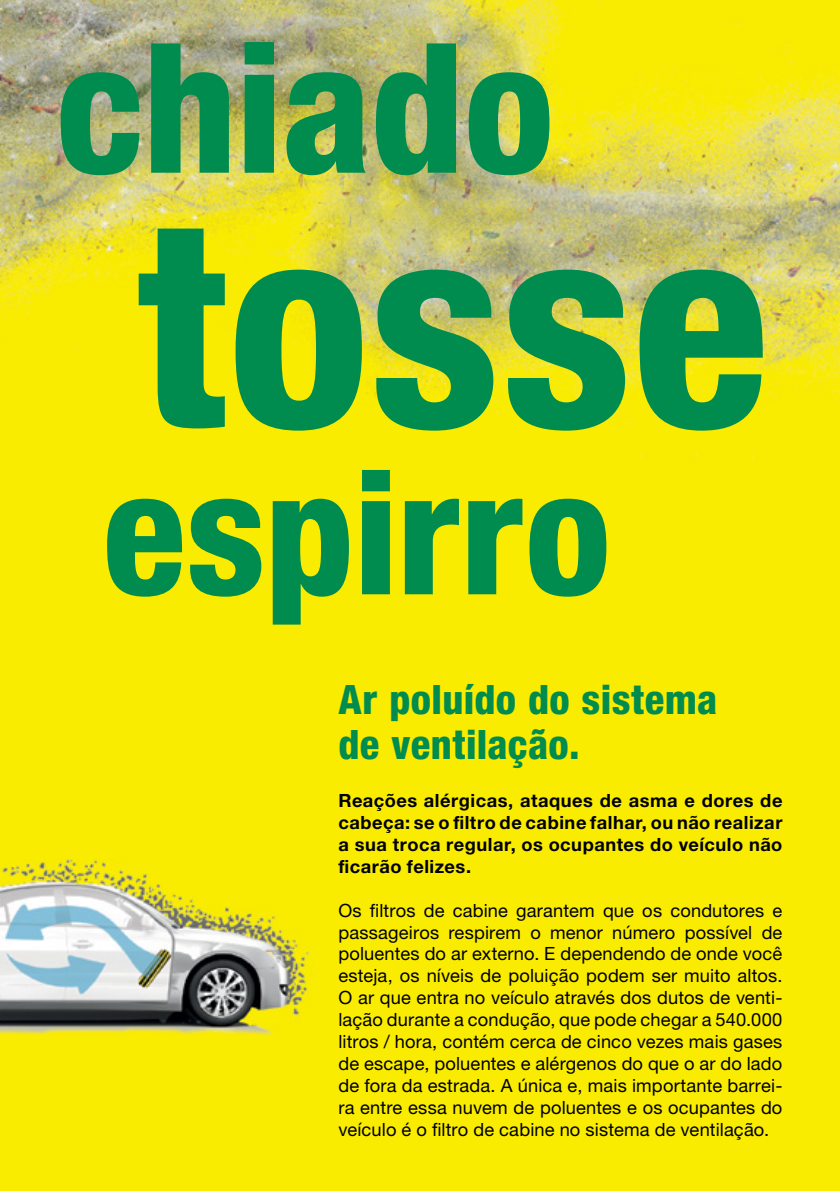
<style>
.page{position:relative;width:840px;height:1191px;background:#fff}
.page>*{position:absolute;margin:0;border:0;box-sizing:border-box;transform-origin:0 0}
.t1{font:800 condensed 283px "Helvetica Neue LTW1 G";color:#008c4f}
.t2{font:800 condensed 181px "Helvetica Neue LTW1 G";letter-spacing:-.005em;color:#008c4f}
.t3{font:800 condensed 172.2px "Helvetica Neue LTW1 G";letter-spacing:-.005em;color:#008c4f}
.t4{font:800 condensed 40.6px/44.6px "Helvetica Neue LTW1 G";letter-spacing:.01em;color:#008c4f}
.t5{font:18.2px/21.8px "Helvetica Neue LTW1 G";letter-spacing:.01em;color:#000;text-align:justify}
.t6{font:700 18.2px/21.8px "Helvetica Neue LTW1 G";letter-spacing:.03em;color:#000;text-align:justify}
</style>
<div class="page">
<img style="left:0;top:0;width:839px;height:1191px">
<h2 class="t2" style="left:56px;top:-2px;width:499px">chiado</h2>
<h1 class="t1" style="left:139px;top:153px;width:630px">tosse</h1>
<h3 class="t3" style="left:102px;top:428px;width:510px">espirro</h3>
<h3 class="t4" style="left:338px;top:677px;width:380px">Ar poluído do sistema de ventilação.</h3>
<p class="t6" style="left:338px;top:789px;width:445px">Reações alérgicas, ataques de asma e dores de cabeça: se o filtro de cabine falhar, ou não realizar a sua troca regular, os ocupantes do veículo não ficarão felizes.</p>
<p class="t5" style="left:338px;top:899px;width:445px">Os filtros de cabine garantem que os condutores e passageiros respirem o menor número possível de poluentes do ar externo. E dependendo de onde você esteja, os níveis de poluição podem ser muito altos.<br>O ar que entra no veículo através dos dutos de venti&shy;lação durante a condução, que pode chegar a 540.000 litros / hora, contém cerca de cinco vezes mais gases de escape, poluentes e alérgenos do que o ar do lado de fora da estrada. A única e, mais importante barrei&shy;ra entre essa nuvem de poluentes e os ocupantes do veículo é o filtro de cabine no sistema de ventilação.</p>
</div>
